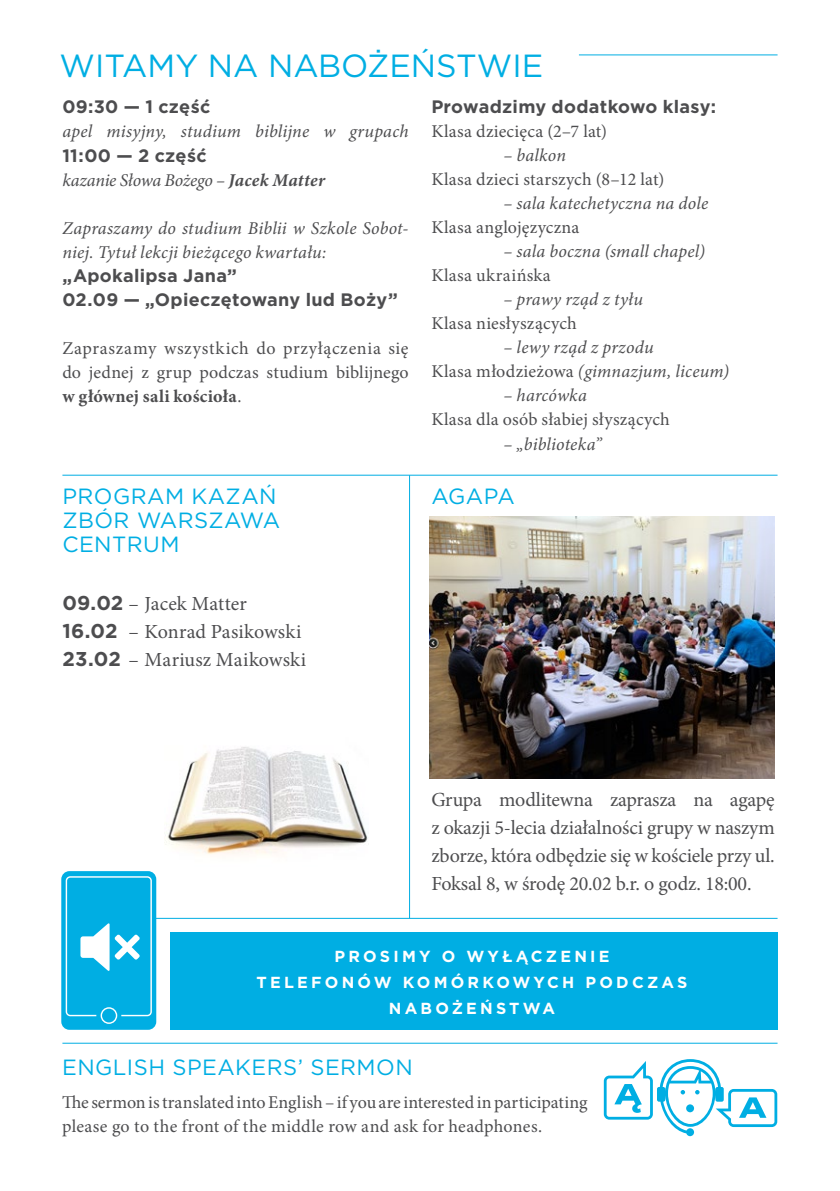
<style>
.page{position:relative;width:840px;height:1191px;background:#fff}
.page>*{position:absolute;margin:0;border:0;box-sizing:border-box;transform-origin:0 0}
.t1{font:32px "Gotham";color:#00aee3}
.t2{font:22px/24px "Gotham";letter-spacing:.02em;color:#00aee3}
.t3{font:20px/28px "Minion Pro";letter-spacing:-.005em;color:#4d4d4f}
.t4{font:18px/24px "Minion Pro";letter-spacing:.01em;color:#4d4d4f}
.t5{font:italic 18px/24px "Minion Pro";letter-spacing:.01em;color:#4d4d4f}
.t6{font:700 18px/24px "Gotham";letter-spacing:.015em;color:#4d4d4f}
.t7{font:italic 18px "Minion Pro";letter-spacing:-.015em;color:#4d4d4f}
.t8{font:700 16px/26px "Gotham";letter-spacing:.2em;color:#fff;text-align:center}
.s1{font-weight:700}
.s2{font-style:normal}
.s3{font-family:"Gotham";font-weight:700}
</style>
<div class="page">
<img style="left:164px;top:747px;width:204px;height:108px">
<hr style="left:578px;top:54px;width:199px;height:1px;background:#00aee3">
<hr style="left:62px;top:1042px;width:715px;height:1px;background:#00aee3">
<svg style="left:603px;top:1059px;width:173px;height:77px"></svg>
<hr style="left:62px;top:475px;width:715px;height:1px;background:#00aee3">
<hr style="left:62px;top:918px;width:715px;height:1px;background:#00aee3">
<hr style="left:409px;top:475px;width:1px;height:443px;background:#00aee3">
<div style="left:170px;top:932px;width:607px;height:97px;background:#00aee3"></div>
<div style="left:61px;top:871px;width:95px;height:158px;background:#00aee3;border-radius:8px"></div>
<svg style="left:66px;top:876px;width:86px;height:148px"></svg>
<img style="left:429px;top:516px;width:345px;height:262px">
<h1 class="t1" style="left:60px;top:45px;width:485px">WITAMY NA NABOŻEŃSTWIE</h1>
<p class="t6" style="left:62px;top:95px;width:149px">09:30 — 1 część</p>
<p class="t5" style="left:62px;top:120px;width:347px">apel misyjny, studium biblijne w grupach</p>
<p class="t6" style="left:62px;top:143px;width:146px">11:00 — 2 część</p>
<p class="t7" style="left:62px;top:167px;width:264px">kazanie Słowa Bożego – <span class="s1">Jacek Matter</span></p>
<p class="t5" style="left:62px;top:216px;width:347px">Zapraszamy do studium Biblii w Szkole Sobot&shy;niej. Tytuł lekcji bieżącego kwartału:</p>
<p class="t6" style="left:62px;top:263px;width:336px">„Apokalipsa Jana”<br>02.09 — „Opieczętowany lud Boży”</p>
<p class="t4" style="left:62px;top:336px;width:347px;text-align:justify">Zapraszamy wszystkich do przyłączenia się do jednej z grup podczas studium biblijnego <span class="s1">w głównej sali kościoła</span>.</p>
<p class="t6" style="left:431px;top:95px;width:286px">Prowadzimy dodatkowo klasy:</p>
<p class="t4" style="left:431px;top:120px;width:177px">Klasa dziecięca (2–7 lat)</p>
<p class="t5" style="left:503px;top:144px;width:64px">– balkon</p>
<p class="t4" style="left:431px;top:168px;width:234px">Klasa dzieci starszych (8–12 lat)</p>
<p class="t5" style="left:503px;top:192px;width:206px">– sala katechetyczna na dole</p>
<p class="t4" style="left:431px;top:216px;width:149px">Klasa anglojęzyczna</p>
<p class="t5" style="left:503px;top:240px;width:203px">– sala boczna (small chapel)</p>
<p class="t4" style="left:431px;top:264px;width:121px">Klasa ukraińska</p>
<p class="t5" style="left:503px;top:288px;width:141px">– prawy rząd z tyłu</p>
<p class="t4" style="left:431px;top:312px;width:147px">Klasa niesłyszących</p>
<p class="t5" style="left:431px;top:336px;width:299px;text-align:center">– lewy rząd z przodu<br><span class="s2">Klasa młodzieżowa</span> (gimnazjum, liceum)</p>
<p class="t5" style="left:503px;top:384px;width:85px">– harcówka</p>
<p class="t4" style="left:431px;top:408px;width:240px">Klasa dla osób słabiej słyszących</p>
<p class="t5" style="left:503px;top:432px;width:100px">– „biblioteka”</p>
<p class="t2" style="left:62px;top:484px;width:219px">PROGRAM KAZAŃ<br>ZBÓR WARSZAWA<br>CENTRUM</p>
<p class="t2" style="left:431px;top:484px;width:85px">AGAPA</p>
<p class="t3" style="left:62px;top:590px;width:245px"><span class="s3">09.02</span> – Jacek Matter<br><span class="s3">16.02</span> – Konrad Pasikowski<br><span class="s3">23.02</span> – Mariusz Maikowski</p>
<p class="t3" style="left:431px;top:786px;width:345px;text-align:justify">Grupa modlitewna zaprasza na agapę z okazji 5-lecia działalności grupy w naszym zborze, która odbędzie się w kościele przy ul.<br>Foksal 8, w środę 20.02 b.r. o godz. 18:00.</p>
<p class="t8" style="left:256px;top:943px;width:432px">PROSIMY O WYŁĄCZENIE<br>TELEFONÓW KOMÓRKOWYCH PODCZAS<br>NABOŻEŃSTWA</p>
<p class="t2" style="left:62px;top:1055px;width:352px">ENGLISH SPEAKERS’ SERMON</p>
<p class="t4" style="left:62px;top:1090px;width:526px">The sermon is translated into English – if you are interested in participating please go to the front of the middle row and ask for headphones.</p>
</div>
